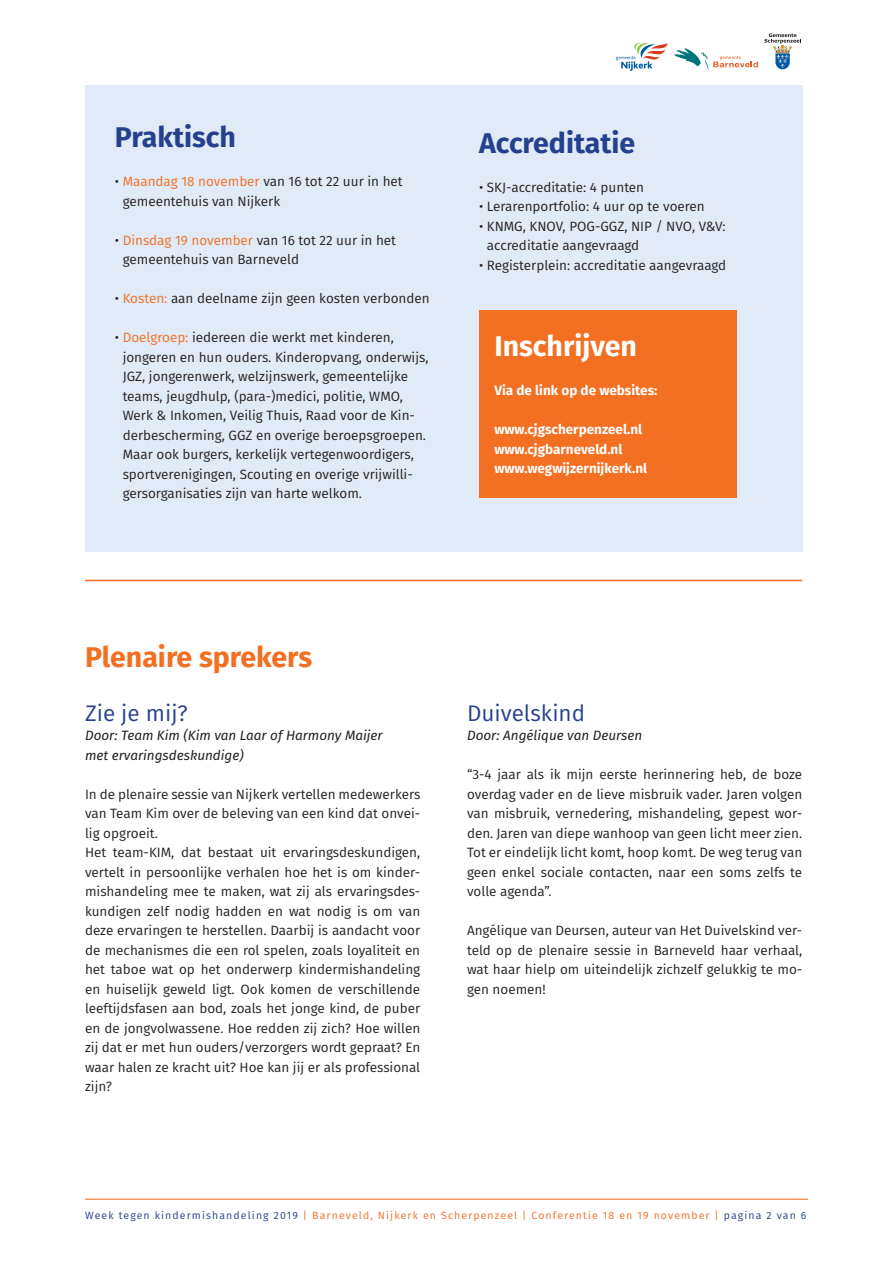
<style>
.page{position:relative;width:893px;height:1263px;background:#fff}
.page>*{position:absolute;margin:0;border:0;box-sizing:border-box;transform-origin:0 0}
.t1{font:700 28.5px "Fira Sans";color:#25408f}
.t2{font:700 28.5px "Fira Sans";color:#f36f21}
.t3{font:700 28.5px "Fira Sans";color:#fff}
.t4{font:22.5px "Fira Sans";color:#25408f}
.t5{font:13.5px/19.5px "Fira Sans";color:#231f20}
.t6{font:700 13.5px/19.5px "Fira Sans";color:#fff}
.t7{font:italic 13.5px/19.5px "Fira Sans";color:#231f20}
.t8{font:10.5px "Fira Sans";letter-spacing:.11em;color:#f36f21}
.s1{color:#f36f21}
.s2{color:#25408f}
</style>
<div class="page">
<div style="left:85px;top:85px;width:717px;height:466px;background:#e1eaf7"></div>
<hr style="left:85px;top:580px;width:717px;height:1px;background:#f36f21">
<div style="left:479px;top:310px;width:258px;height:187px;background:#f36f21"></div>
<svg style="left:674px;top:48px;width:84px;height:22px"></svg>
<svg style="left:764px;top:33px;width:37px;height:36px"></svg>
<svg style="left:616px;top:42px;width:51px;height:29px"></svg>
<hr style="left:85px;top:1199px;width:723px;height:1px;background:#f36f21">
<h1 class="t1" style="left:115px;top:113px;width:123px">Praktisch</h1>
<p class="t5" style="left:123px;top:171px;width:282px;text-indent:-8px">• <span class="s1">Maandag 18 november</span> van 16 tot 22 uur in het gemeentehuis van Nijkerk</p>
<p class="t5" style="left:123px;top:230px;width:275px;text-indent:-8px">• <span class="s1">Dinsdag 19 november</span> van 16 tot 22 uur in het gemeentehuis van Barneveld</p>
<p class="t5" style="left:115px;top:288px;width:316px">• <span class="s1">Kosten:</span> aan deelname zijn geen kosten verbonden</p>
<p class="t5" style="left:123px;top:327px;width:307px;text-indent:-8px">• <span class="s1">Doelgroep:</span> iedereen die werkt met kinderen, jongeren en hun ouders. Kinderopvang, onderwijs, JGZ, jongerenwerk, welzijnswerk, gemeentelijke teams, jeugdhulp, (para-)medici, politie, WMO, Werk &amp; Inkomen, Veilig Thuis, Raad voor de Kin&shy;derbescherming, GGZ en overige beroepsgroepen.<br>Maar ook burgers, kerkelijk vertegenwoordigers, sportverenigingen, Scouting en overige vrijwilli&shy;gersorganisaties zijn van harte welkom.</p>
<h1 class="t1" style="left:479px;top:119px;width:158px">Accreditatie</h1>
<p class="t5" style="left:479px;top:177px;width:167px">• SKJ-accreditatie: 4 punten</p>
<p class="t5" style="left:479px;top:196px;width:227px">• Lerarenportfolio: 4 uur op te voeren</p>
<p class="t5" style="left:487px;top:216px;width:240px;text-indent:-8px">• KNMG, KNOV, POG-GGZ, NIP / NVO, V&amp;V: accreditatie aangevraagd</p>
<p class="t5" style="left:479px;top:255px;width:249px">• Registerplein: accreditatie aangevraagd</p>
<h1 class="t3" style="left:494px;top:322px;width:144px">Inschrijven</h1>
<p class="t6" style="left:494px;top:380px;width:165px">Via de link op de websites:</p>
<p class="t6" style="left:494px;top:419px;width:154px">www.cjgscherpenzeel.nl www.cjgbarneveld.nl www.wegwijzernijkerk.nl</p>
<h1 class="t2" style="left:85px;top:633px;width:229px">Plenaire sprekers</h1>
<h2 class="t4" style="left:85px;top:696px;width:104px">Zie je mij?</h2>
<p class="t7" style="left:85px;top:725px;width:299px">Door: Team Kim (Kim van Laar of Harmony Maijer met ervaringsdeskundige)</p>
<p class="t5" style="left:85px;top:784px;width:337px">In de plenaire sessie van Nijkerk vertellen medewerkers van Team Kim over de beleving van een kind dat onvei&shy;lig opgroeit.<br>Het team-KIM, dat bestaat uit ervaringsdeskundigen, vertelt in persoonlijke verhalen hoe het is om kinder&shy;mishandeling mee te maken, wat zij als ervaringsdes&shy;kundigen zelf nodig hadden en wat nodig is om van deze ervaringen te herstellen. Daarbij is aandacht voor de mechanismes die een rol spelen, zoals loyaliteit en het taboe wat op het onderwerp kindermishandeling en huiselijk geweld ligt. Ook komen de verschillende leeftijdsfasen aan bod, zoals het jonge kind, de puber en de jongvolwassene. Hoe redden zij zich? Hoe willen zij dat er met hun ouders/verzorgers wordt gepraat? En waar halen ze kracht uit? Hoe kan jij er als professional zijn?</p>
<h2 class="t4" style="left:467px;top:696px;width:120px">Duivelskind</h2>
<p class="t7" style="left:467px;top:725px;width:177px">Door: Angélique van Deursen</p>
<p class="t5" style="left:467px;top:764px;width:337px;text-align:justify">“3-4 jaar als ik mijn eerste herinnering heb, de boze overdag vader en de lieve misbruik vader. Jaren volgen van misbruik, vernedering, mishandeling, gepest wor&shy;den. Jaren van diepe wanhoop van geen licht meer zien.<br>Tot er eindelijk licht komt, hoop komt. De weg terug van geen enkel sociale contacten, naar een soms zelfs te volle agenda”.</p>
<p class="t5" style="left:467px;top:920px;width:337px;text-align:justify">Angélique van Deursen, auteur van Het Duivelskind ver&shy;teld op de plenaire sessie in Barneveld haar verhaal, wat haar hielp om uiteindelijk zichzelf gelukkig te mo&shy;gen noemen!</p>
<p class="t8" style="left:85px;top:1207px;width:723px"><span class="s2">Week tegen kindermishandeling 2019</span> | Barneveld, Nijkerk en Scherpenzeel | Conferentie 18 en 19 november | <span class="s2">pagina 2 van 6</span></p>
</div>
